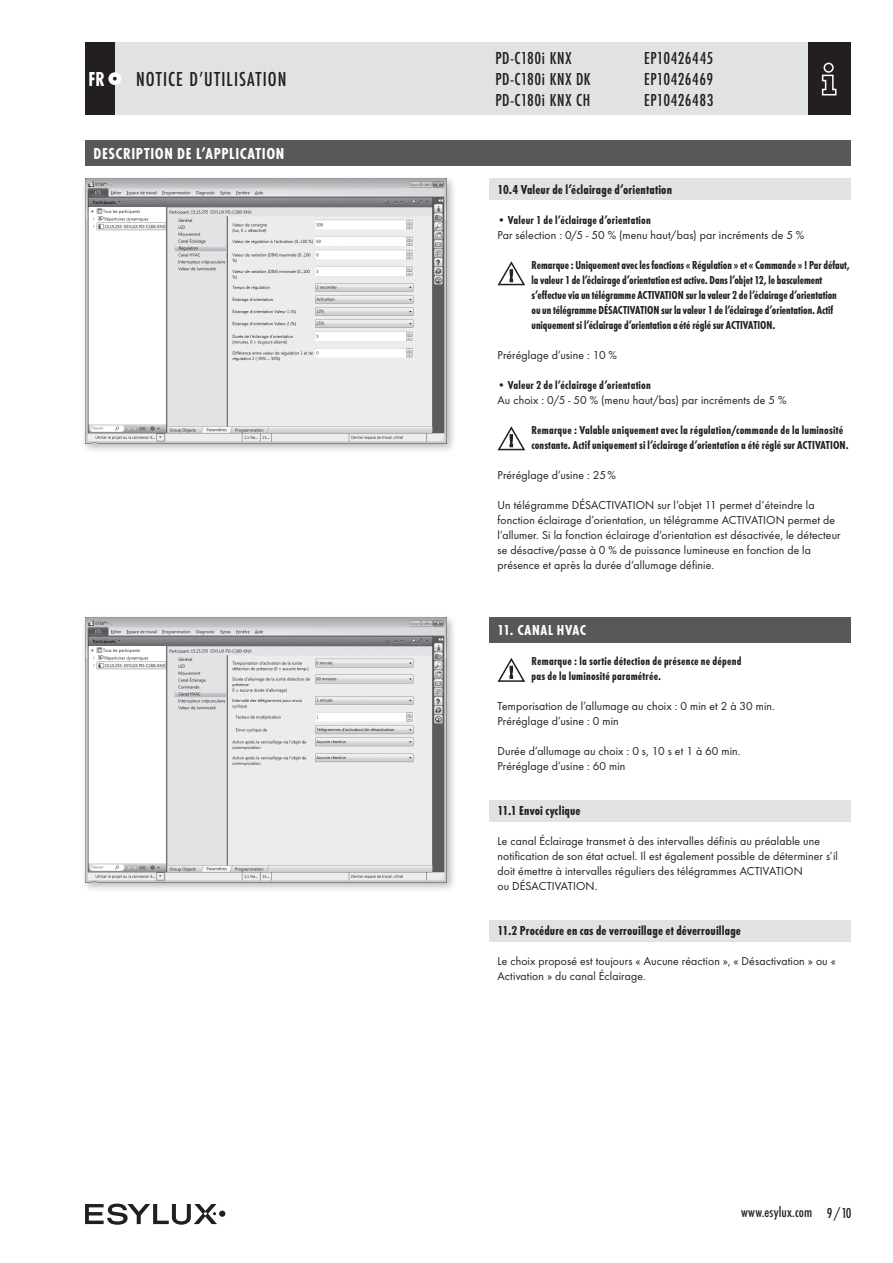
<style>
.page{position:relative;width:893px;height:1263px;background:#fff}
.page>*{position:absolute;margin:0;border:0;box-sizing:border-box;transform-origin:0 0}
.t1{font:500 21px "Futura Con";letter-spacing:.05em;color:#231f20}
.t2{font:700 21px "Futura Con";color:#fff;scale:.95 1}
.t3{font:500 18px "Futura Con";letter-spacing:.025em;color:#231f20}
.t4{font:700 16.5px "Futura Con";letter-spacing:.035em;color:#fff}
.t5{font:500 15px "Futura Con";letter-spacing:.01em;color:#231f20}
.t6{font:700 15px "Futura Con";letter-spacing:.045em;color:#fff}
.t7{font:700 13.5px "Futura Con";letter-spacing:.01em;color:#231f20}
.t8{font:12px/15px "Futura Boo";letter-spacing:.015em;color:#231f20}
.t9{font:700 12px/15px "Futura Con";color:#231f20}
</style>
<div class="page">
<div style="left:85px;top:43px;width:765px;height:72px;background:#e1e2e4"></div>
<div style="left:808px;top:43px;width:42px;height:72px;background:#231f20"></div>
<svg style="left:821px;top:62px;width:16px;height:34px"></svg>
<div style="left:85px;top:43px;width:30px;height:72px;background:#231f20"></div>
<div style="left:108px;top:72px;width:13px;height:13px;background:#fff;border-radius:50%"></div>
<svg style="left:113px;top:77px;width:4px;height:4px"></svg>
<div style="left:219px;top:1210px;width:6px;height:7px;background:#231f20;border-radius:50%"></div>
<svg style="left:85px;top:1203px;width:132px;height:22px"></svg>
<div style="left:489px;top:920px;width:361px;height:21px;background:#e1e2e4"></div>
<div style="left:489px;top:800px;width:361px;height:21px;background:#e1e2e4"></div>
<div style="left:489px;top:179px;width:361px;height:21px;background:#e1e2e4"></div>
<div style="left:81px;top:614px;width:376px;height:279px;background:#231f20;opacity:.3"></div>
<img style="left:85px;top:618px;width:361px;height:264px">
<svg style="left:497px;top:261px;width:29px;height:25px"></svg>
<svg style="left:497px;top:426px;width:29px;height:25px"></svg>
<div style="left:81px;top:175px;width:376px;height:279px;background:#231f20;opacity:.3"></div>
<img style="left:85px;top:179px;width:361px;height:264px">
<div style="left:489px;top:618px;width:361px;height:25px;background:#57585a"></div>
<svg style="left:497px;top:658px;width:29px;height:24px"></svg>
<div style="left:85px;top:140px;width:765px;height:26px;background:#57585a"></div>
<h1 class="t2" style="left:89px;top:67px;width:19px">FR</h1>
<h1 class="t1" style="left:136px;top:67px;width:152px">NOTICE D’UTILISATION</h1>
<h3 class="t4" style="left:94px;top:144px;width:192px">DESCRIPTION DE L’APPLICATION</h3>
<h2 class="t3" style="left:495px;top:48px;width:77px">PD-C180i KNX</h2>
<h2 class="t3" style="left:644px;top:48px;width:71px">EP10426445</h2>
<h2 class="t3" style="left:495px;top:69px;width:97px">PD-C180i KNX DK</h2>
<h2 class="t3" style="left:644px;top:69px;width:71px">EP10426469</h2>
<h2 class="t3" style="left:495px;top:90px;width:96px">PD-C180i KNX CH</h2>
<h2 class="t3" style="left:644px;top:90px;width:71px">EP10426483</h2>
<p class="t7" style="left:497px;top:181px;width:176px">10.4 Valeur de l’éclairage d’orientation</p>
<p class="t9" style="left:497px;top:212px;width:155px">• Valeur 1 de l’éclairage d’orientation</p>
<p class="t8" style="left:497px;top:227px;width:308px">Par sélection : 0/5 - 50 % (menu haut/bas) par incréments de 5 %</p>
<p class="t9" style="left:531px;top:257px;width:320px">Remarque : Uniquement avec les fonctions « Régulation » et « Commande » ! Par défaut, la valeur 1 de l’éclairage d’orientation est active. Dans l’objet 12, le basculement s’effectue via un télégramme ACTIVATION sur la valeur 2 de l’éclairage d’orientation<br>ou un télégramme DÉSACTIVATION sur la valeur 1 de l’éclairage d’orientation. Actif uniquement si l’éclairage d’orientation a été réglé sur ACTIVATION.</p>
<p class="t8" style="left:497px;top:347px;width:121px">Préréglage d’usine : 10 %</p>
<p class="t9" style="left:497px;top:377px;width:155px">• Valeur 2 de l’éclairage d’orientation</p>
<p class="t8" style="left:497px;top:392px;width:290px">Au choix : 0/5 - 50 % (menu haut/bas) par incréments de 5 %</p>
<p class="t9" style="left:531px;top:422px;width:319px">Remarque : Valable uniquement avec la régulation/commande de la luminosité constante. Actif uniquement si l’éclairage d’orientation a été réglé sur ACTIVATION.</p>
<p class="t8" style="left:497px;top:467px;width:120px">Préréglage d’usine : 25%</p>
<p class="t8" style="left:497px;top:497px;width:345px">Un télégramme DÉSACTIVATION sur l’objet 11 permet d’éteindre la fonction éclairage d’orientation, un télégramme ACTIVATION permet de l’allumer. Si la fonction éclairage d’orientation est désactivée, le détecteur se désactive/passe à 0 % de puissance lumineuse en fonction de la présence et après la durée d’allumage définie.</p>
<p class="t6" style="left:497px;top:622px;width:90px">11. CANAL HVAC</p>
<p class="t9" style="left:531px;top:654px;width:211px">Remarque : la sortie détection de présence ne dépend pas de la luminosité paramétrée.</p>
<p class="t8" style="left:497px;top:699px;width:279px">Temporisation de l’allumage au choix : 0 min et 2 à 30 min.<br>Préréglage d’usine : 0 min</p>
<p class="t8" style="left:497px;top:744px;width:245px">Durée d’allumage au choix : 0 s, 10 s et 1 à 60 min.<br>Préréglage d’usine : 60 min</p>
<p class="t7" style="left:497px;top:803px;width:85px">11.1 Envoi cyclique</p>
<p class="t8" style="left:497px;top:834px;width:342px">Le canal Éclairage transmet à des intervalles définis au préalable une notification de son état actuel. Il est également possible de déterminer s’il doit émettre à intervalles réguliers des télégrammes ACTIVATION<br>ou DÉSACTIVATION.</p>
<p class="t7" style="left:497px;top:923px;width:245px">11.2 Procédure en cas de verrouillage et déverrouillage</p>
<p class="t8" style="left:497px;top:954px;width:340px">Le choix proposé est toujours « Aucune réaction », « Désactivation » ou «<br>Activation » du canal Éclairage.</p>
<p class="t5" style="left:741px;top:1204px;width:112px">www.esylux.com 9/10</p>
</div>
